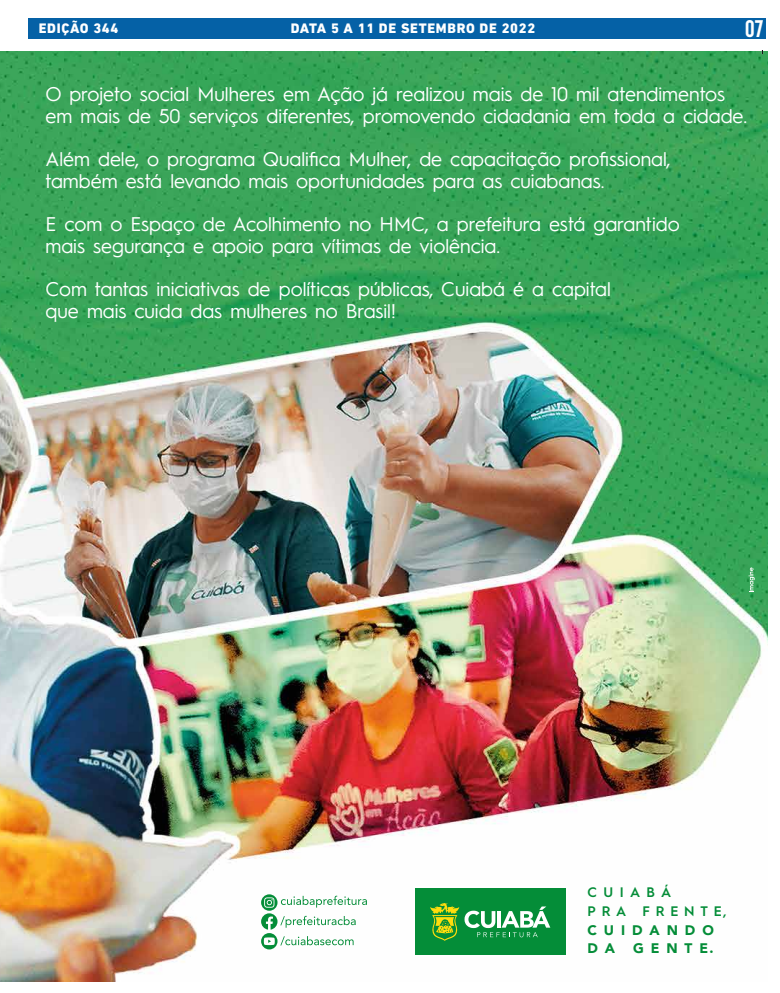
<style>
.page{position:relative;width:780px;height:993px;background:#fff}
.page>*{position:absolute;margin:0;border:0;box-sizing:border-box;transform-origin:0 0}
.t1{font:700 24px "Bison";color:#fff}
.t2{font:19.8px/21.6px "Hurme Geometric Sans 1";color:#fff}
.t3{font:800 14px "DIN Next LT Pro";letter-spacing:.05em;color:#fff}
.t4{font:600 13.8px/18.9px "Hurme Geometric Sans 1";letter-spacing:.42em;color:#048d38}
.t5{font:900 13.8px/18.1px "Avenir";letter-spacing:.5em;color:#048d38}
</style>
<div class="page">
<div style="left:28px;top:18px;width:737px;height:21px;background:#0561a6"></div>
<img style="left:0;top:52px;width:767px;height:929px">
<svg style="left:748px;top:567px;width:6px;height:25px"></svg>
<svg style="left:261px;top:894px;width:106px;height:55px"></svg>
<div style="left:413px;top:886px;width:154px;height:70px;background:linear-gradient(to right,#048d38,#048d38)"></div>
<div style="left:415px;top:888px;width:150px;height:66px;background:#048d38"></div>
<svg style="left:430px;top:903px;width:120px;height:37px"></svg>
<svg style="left:761px;top:51px;width:7px;height:10px"></svg>
<p class="t3" style="left:39px;top:20px;width:81px">EDIÇÃO 344</p>
<p class="t3" style="left:291px;top:20px;width:246px">DATA 5 A 11 DE SETEMBRO DE 2022</p>
<p class="t1" style="left:745px;top:16px;width:20px">07</p>
<p class="t2" style="left:45px;top:82px;width:703px">O projeto social Mulheres em Ação já realizou mais de 10 mil atendimentos em mais de 50 serviços diferentes, promovendo cidadania em toda a cidade.</p>
<p class="t2" style="left:45px;top:147px;width:626px">Além dele, o programa Qualifica Mulher, de capacitação profissional, também está levando mais oportunidades para as cuiabanas.</p>
<p class="t2" style="left:45px;top:212px;width:635px">E com o Espaço de Acolhimento no HMC, a prefeitura está garantido mais segurança e apoio para vítimas de violência.</p>
<p class="t2" style="left:45px;top:277px;width:566px">Com tantas iniciativas de políticas públicas, Cuiabá é a capital que mais cuida das mulheres no Brasil!</p>
<p class="t4" style="left:587px;top:881px;width:140px">CUIABÁ<br>PRA FRENTE,</p>
<p class="t5" style="left:587px;top:920px;width:128px">CUIDANDO<br>D A</p>
<p class="t5" style="left:633px;top:938px;width:82px">GENTE.</p>
</div>
